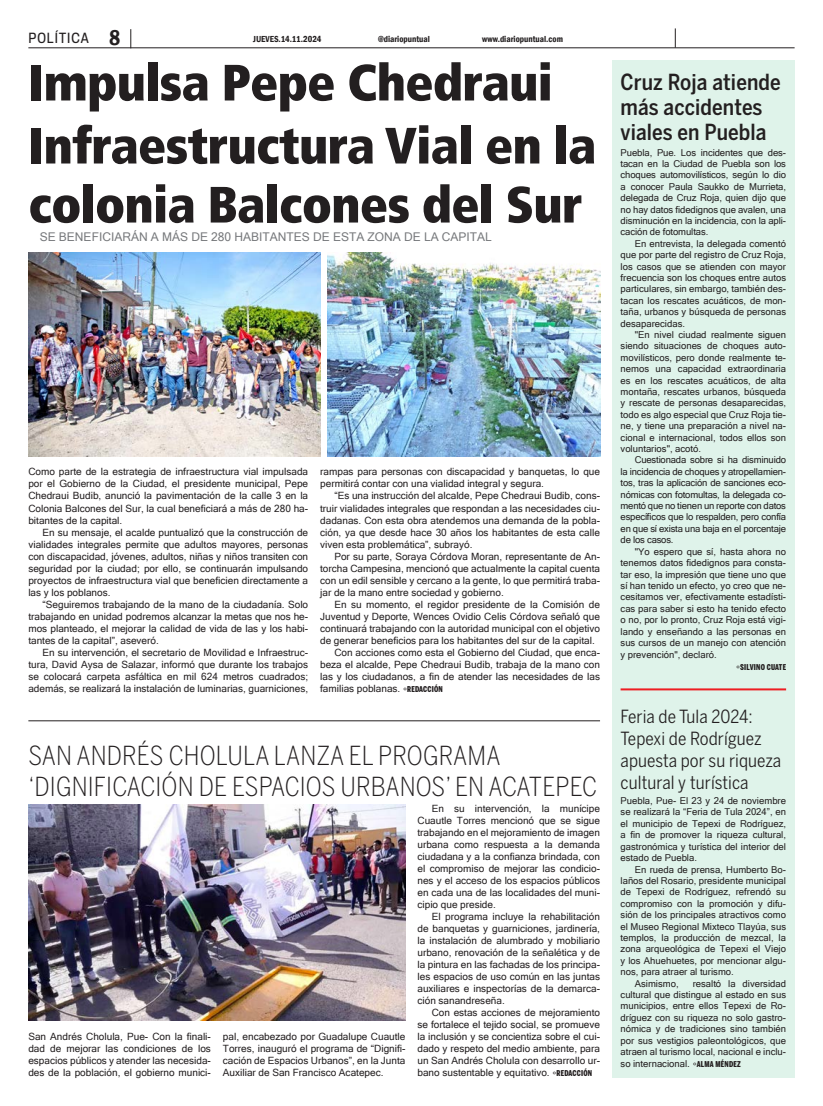
<style>
.page{position:relative;width:823px;height:1106px;background:#fff}
.page>*{position:absolute;margin:0;border:0;box-sizing:border-box;transform-origin:0 0}
.t1{font:900 condensed 51px/61px "Frutiger";letter-spacing:-.015em;color:#231f20}
.t2{font:300 26px/31.2px "Benton Sans Cond";letter-spacing:.005em;color:#231f20}
.t3{font:500 22px/25px "Benton Sans Cond";letter-spacing:.005em;color:#231f20}
.t4{font:600 condensed 22px "Franklin Gothic";color:#231f20}
.t5{font:18px/22px "Benton Sans Cond";letter-spacing:.005em;color:#231f20}
.t6{font:13px "Titling Gothic FB Narrow";letter-spacing:.08em;color:#231f20}
.t7{font:12px "Microsoft Sans Serif";color:#76787b}
.t8{font:10px/12px "Microsoft Sans Serif";color:#231f20;text-align:justify}
.t9{font:9.5px/11.4px "Microsoft Sans Serif";color:#231f20;text-align:justify}
.t10{font:600 condensed 9px "Franklin Gothic";color:#231f20}
.t11{font:900 8px "Benton Sans Comp";letter-spacing:.03em;color:#231f20}
.s1{font-family:"Benton Sans Comp";font-weight:900;font-size:8px}
.s2{font-family:"Microsoft Sans Serif";font-weight:400;font-size:10px}
.s3{font-size:10px}
</style>
<div class="page">
<div style="left:611px;top:60px;width:183px;height:1017px;background:#dff3ea"></div>
<hr style="left:28px;top:47px;width:766px;height:1px;background:#231f20">
<svg style="left:674px;top:28px;width:1px;height:20px"></svg>
<svg style="left:130px;top:29px;width:1px;height:19px"></svg>
<hr style="left:620px;top:688px;width:165px;height:2px;background:#ee1d23">
<hr style="left:28px;top:720px;width:571px;height:1px;background:#231f20">
<img style="left:28px;top:804px;width:377px;height:216px">
<img style="left:28px;top:252px;width:292px;height:204px">
<img style="left:327px;top:252px;width:272px;height:204px">
<p class="t6" style="left:28px;top:30px;width:62px">POLÍTICA</p>
<p class="t4" style="left:109px;top:23px;width:13px">8</p>
<p class="t10" style="left:253px;top:33px;width:70px">JUEVES.14.11.2024</p>
<p class="t10" style="left:378px;top:33px;width:53px">@diariopuntual</p>
<p class="t10" style="left:482px;top:33px;width:82px">www.diariopuntual.com</p>
<p class="t1" style="left:28px;top:52px;width:569px">Impulsa Pepe Chedraui<br>Infraestructura Vial en la colonia Balcones del Sur</p>
<p class="t7" style="left:40px;top:230px;width:453px">SE BENEFICIARÁN A MÁS DE 280 HABITANTES DE ESTA ZONA DE LA CAPITAL</p>
<p class="t8" style="left:28px;top:466px;width:281px">Como parte de la estrategia de infraestructura vial impulsada por el Gobierno de la Ciudad, el presidente municipal, Pepe Chedraui Budib, anunció la pavimentación de la calle 3 en la Colonia Balcones del Sur, la cual beneficiará a más de 280 ha&shy;bitantes de la capital.</p>
<p class="t8" style="left:28px;top:526px;width:281px;text-indent:14px">En su mensaje, el acalde puntualizó que la construcción de vialidades integrales permite que adultos mayores, personas con discapacidad, jóvenes, adultos, niñas y niños transiten con seguridad por la ciudad; por ello, se continuarán impulsando proyectos de infraestructura vial que beneficien directamente a las y los poblanos.</p>
<p class="t8" style="left:28px;top:598px;width:281px;text-indent:14px">“Seguiremos trabajando de la mano de la ciudadanía. Solo trabajando en unidad podremos alcanzar la metas que nos he&shy;mos planteado, el mejorar la calidad de vida de las y los habi&shy;tantes de la capital”, aseveró.</p>
<p class="t8" style="left:28px;top:646px;width:281px;text-indent:14px">En su intervención, el secretario de Movilidad e Infraestruc&shy;tura, David Aysa de Salazar, informó que durante los trabajos se colocará carpeta asfáltica en mil 624 metros cuadrados; además, se realizará la instalación de luminarias, guarniciones,</p>
<p class="t8" style="left:320px;top:466px;width:281px">rampas para personas con discapacidad y banquetas, lo que permitirá contar con una vialidad integral y segura.</p>
<p class="t8" style="left:320px;top:490px;width:281px;text-indent:14px">“Es una instrucción del alcalde, Pepe Chedraui Budib, cons&shy;truir vialidades integrales que respondan a las necesidades ciu&shy;dadanas. Con esta obra atendemos una demanda de la pobla&shy;ción, ya que desde hace 30 años los habitantes de esta calle viven esta problemática”, subrayó.</p>
<p class="t8" style="left:320px;top:550px;width:281px;text-indent:14px">Por su parte, Soraya Córdova Moran, representante de An&shy;torcha Campesina, mencionó que actualmente la capital cuenta con un edil sensible y cercano a la gente, lo que permitirá traba&shy;jar de la mano entre sociedad y gobierno.</p>
<p class="t8" style="left:320px;top:598px;width:281px;text-indent:14px">En su momento, el regidor presidente de la Comisión de Juventud y Deporte, Wences Ovidio Celis Córdova señaló que continuará trabajando con la autoridad municipal con el objetivo de generar beneficios para los habitantes del sur de la capital.</p>
<p class="t8" style="left:320px;top:646px;width:281px;text-indent:14px">Con acciones como esta el Gobierno del Ciudad, que enca&shy;beza el alcalde, Pepe Chedraui Budib, trabaja de la mano con las y los ciudadanos, a fin de atender las necesidades de las familias poblanas. °<span class="s1">REDACCIÓN</span></p>
<p class="t2" style="left:28px;top:740px;width:569px">SAN ANDRÉS CHOLULA LANZA EL PROGRAMA ‘DIGNIFICACIÓN DE ESPACIOS URBANOS’ EN ACATEPEC</p>
<p class="t8" style="left:28px;top:1030px;width:184px">San Andrés Cholula, Pue- Con la finali&shy;dad de mejorar las condiciones de los espacios públicos y atender las necesida&shy;des de la población, el gobierno munici-</p>
<p class="t8" style="left:223px;top:1030px;width:184px">pal, encabezado por Guadalupe Cuautle Torres, inauguró el programa de “Dignifi&shy;cación de Espacios Urbanos”, en la Junta Auxiliar de San Francisco Acatepec.</p>
<p class="t8" style="left:417px;top:802px;width:184px;text-indent:14px">En su intervención, la munícipe Cuautle Torres mencionó que se sigue trabajando en el mejoramiento de imagen urbana como respuesta a la demanda ciudadana y a la confianza brindada, con el compromiso de mejorar las condicio&shy;nes y el acceso de los espacios públicos en cada una de las localidades del muni&shy;cipio que preside.</p>
<p class="t8" style="left:417px;top:910px;width:184px;text-indent:14px">El programa incluye la rehabilitación de banquetas y guarniciones, jardinería, la instalación de alumbrado y mobiliario urbano, renovación de la señalética y de la pintura en las fachadas de los principa&shy;les espacios de uso común en las juntas auxiliares e inspectorías de la demarca&shy;ción sanandreseña.</p>
<p class="t8" style="left:417px;top:1006px;width:184px;text-indent:14px">Con estas acciones de mejoramiento se fortalece el tejido social, se promueve la inclusión y se concientiza sobre el cui&shy;dado y respeto del medio ambiente, para un San Andrés Cholula con desarrollo ur&shy;bano sustentable y equitativo. °<span class="s1">REDACCIÓN</span></p>
<p class="t3" style="left:620px;top:69px;width:162px">Cruz Roja atiende más accidentes viales en Puebla</p>
<p class="t9" style="left:620px;top:146px;width:167px">Puebla, Pue. Los incidentes que des&shy;tacan en la Ciudad de Puebla son los choques automovilísticos, según lo dio a conocer Paula Saukko de Murrieta, delegada de Cruz Roja, quien dijo que no hay datos fidedignos que avalen, una disminución en la incidencia, con la apli&shy;cación de fotomultas.</p>
<p class="t9" style="left:620px;top:238px;width:167px;text-indent:14px">En entrevista, la delegada comentó que por parte del registro de Cruz Roja, los casos que se atienden con mayor frecuencia son los choques entre autos particulares, sin embargo, también des&shy;tacan los rescates acuáticos, de mon&shy;taña, urbanos y búsqueda de personas desaparecidas.</p>
<p class="t9" style="left:620px;top:329px;width:167px;text-indent:14px">"En nivel ciudad realmente siguen siendo situaciones de choques auto&shy;movilísticos, pero donde realmente te&shy;nemos una capacidad extraordinaria es en los rescates acuáticos, de alta montaña, rescates urbanos, búsqueda y rescate de personas desaparecidas, todo es algo especial que Cruz Roja tie&shy;ne, y tiene una preparación a nivel na&shy;cional e internacional, todos ellos son voluntarios", acotó.</p>
<p class="t9" style="left:620px;top:454px;width:167px;text-indent:14px">Cuestionada sobre si ha disminuido la incidencia de choques y atropellamien&shy;tos, tras la aplicación de sanciones eco&shy;nómicas con fotomultas, la delegada co&shy;mentó que no tienen un reporte con datos específicos que lo respalden, pero confía en que sí exista una baja en el porcentaje de los casos.</p>
<p class="t9" style="left:620px;top:545px;width:167px;text-indent:14px">"Yo espero que sí, hasta ahora no tenemos datos fidedignos para consta&shy;tar eso, la impresión que tiene uno que sí han tenido un efecto, yo creo que ne&shy;cesitamos ver, efectivamente estadísti&shy;cas para saber si esto ha tenido efecto o no, por lo pronto, Cruz Roja está vigi&shy;lando y enseñando a las personas en sus cursos de un manejo con atención y prevención", declaró.</p>
<p class="t11" style="left:735px;top:662px;width:51px"><span class="s2">°</span>SILVINO CUATE</p>
<p class="t5" style="left:620px;top:705px;width:162px">Feria de Tula 2024:<br>Tepexi de Rodríguez apuesta por su riqueza cultural y turística</p>
<p class="t9" style="left:620px;top:795px;width:167px">Puebla, Pue- El 23 y 24 de noviembre se realizará la “Feria de Tula 2024”, en el municipio de Tepexi de Rodríguez, a fin de promover la riqueza cultural, gastronómica y turística del interior del estado de Puebla.</p>
<p class="t9" style="left:620px;top:863px;width:167px;text-indent:14px">En rueda de prensa, Humberto Bo&shy;laños del Rosario, presidente municipal de Tepexi de Rodríguez, refrendó su compromiso con la promoción y difu&shy;sión de los principales atractivos como el Museo Regional Mixteco Tlayúa, sus templos, la producción de mezcal, la zona arqueológica de Tepexi el Viejo y los Ahuehuetes, por mencionar algu&shy;nos, para atraer al turismo.</p>
<p class="t9" style="left:634px;top:977px;width:45px">Asimismo,</p>
<p class="t9" style="left:620px;top:977px;width:167px;text-indent:72px">resaltó la diversidad cultural que distingue al estado en sus municipios, entre ellos Tepexi de Ro&shy;dríguez con su riqueza no solo gastro&shy;nómica y de tradiciones sino también por sus vestigios paleontológicos, que atraen al turismo local, nacional e inclu&shy;so internacional<span class="s3">. °</span><span class="s1">ALMA MÉNDEZ</span></p>
</div>
